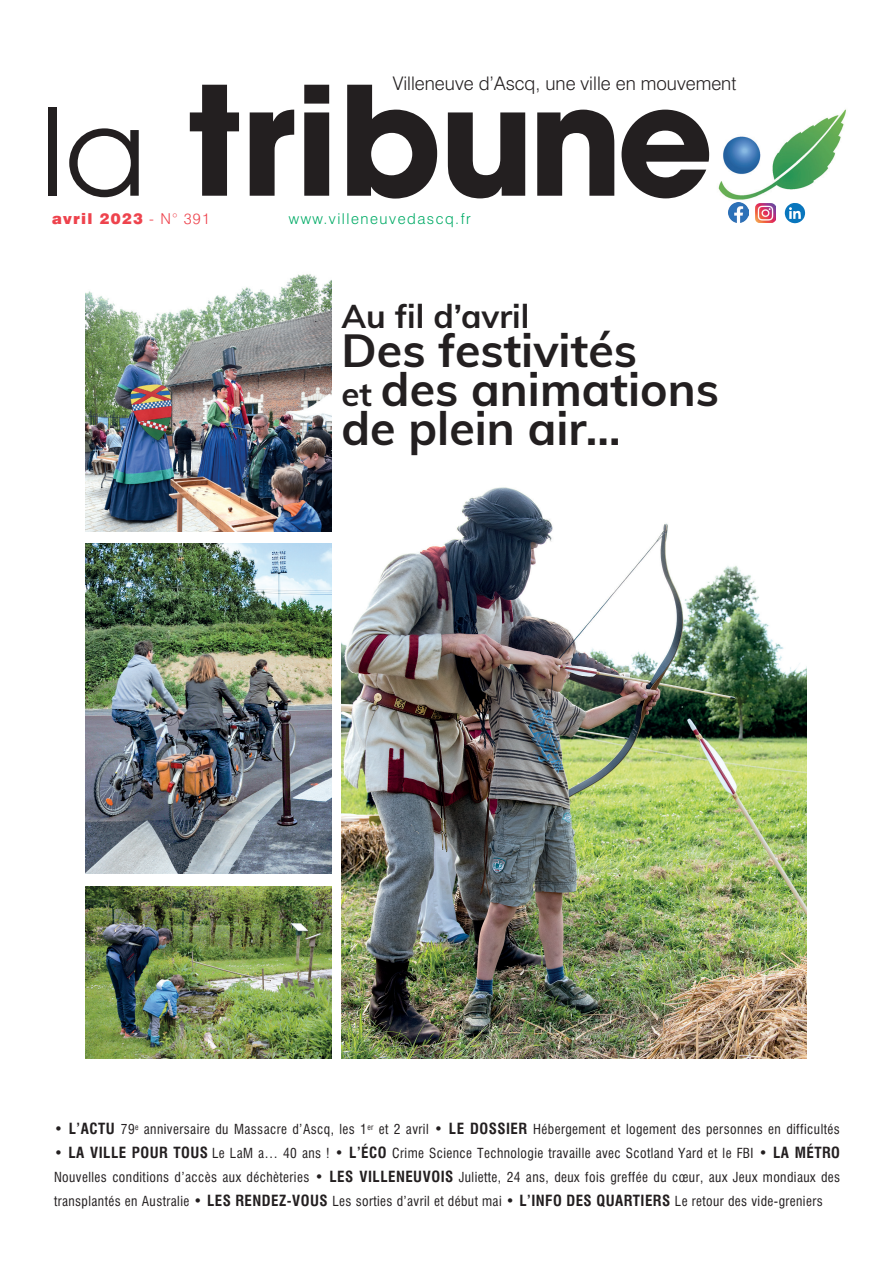
<style>
.page{position:relative;width:893px;height:1263px;background:#fff}
.page>*{position:absolute;margin:0;border:0;box-sizing:border-box;transform-origin:0 0}
.t1{font:700 150px "Avant Garde LT";letter-spacing:-.01em;color:#231f20}
.titre_brèves{font:700 46.5px "Muli";color:#231f20}
.titre_brèves-2{font:700 33px "Muli";color:#231f20}
.t2{font:300 18.75px "Swiss 721 BT";color:#231f20}
.t3{font:300 15px "Swiss 721 BT";letter-spacing:.1em;color:#00ab66}
.t4{font:900 15px "Swiss 721 BT";letter-spacing:.08em;color:#ee434d}
.t5{font:condensed 13.5px/24px "Swiss 721 BT";letter-spacing:.03em;color:#231f20;text-align:justify}
.s1{font-weight:400;font-size:120px}
.s2{font-weight:300}
.s3{font-size:33px}
.s4{font-weight:700;font-size:15px}
</style>
<div class="page">
<img style="left:718px;top:109px;width:128px;height:91px">
<img style="left:342px;top:487px;width:465px;height:572px">
<img style="left:728px;top:202px;width:20px;height:20px">
<img style="left:755px;top:203px;width:20px;height:20px">
<svg style="left:785px;top:203px;width:20px;height:20px"></svg>
<img style="left:85px;top:274px;width:246px;height:257px">
<img style="left:85px;top:887px;width:246px;height:172px">
<img style="left:85px;top:543px;width:246px;height:330px">
<p class="t2" style="left:393px;top:72px;width:345px">Villeneuve d’Ascq, une ville en mouvement</p>
<p class="t1" style="left:40px;top:43px;width:675px"><span class="s1">la</span> tribune</p>
<p class="t4" style="left:52px;top:209px;width:160px">avril 2023 <span class="s2">- N° 391</span></p>
<p class="t3" style="left:289px;top:209px;width:184px">www.villeneuvedascq.fr</p>
<p class="titre_brèves-2" style="left:342px;top:292px;width:189px">Au fil d’avril</p>
<p class="titre_brèves" style="left:342px;top:317px;width:297px">Des festivités</p>
<p class="titre_brèves" style="left:342px;top:356px;width:379px"><span class="s3">et</span> des animations</p>
<p class="titre_brèves" style="left:342px;top:395px;width:281px">de plein air…</p>
<p class="t5" style="left:54px;top:1117px;width:787px"><span class="s4">• L’ACTU</span> 79<sup>e</sup> anniversaire du Massacre d’Ascq, les 1<sup>er</sup> et 2 avril <span class="s4">• LE DOSSIER</span> Hébergement et logement des personnes en difficultés</p>
<p class="t5" style="left:54px;top:1141px;width:788px"><span class="s4">• LA VILLE POUR TOUS</span> Le LaM a… 40 ans ! <span class="s4">• L’ÉCO</span> Crime Science Technologie travaille avec Scotland Yard et le FBI <span class="s4">• LA MÉTRO </span>Nouvelles conditions d’accès aux déchèteries <span class="s4">• LES VILLENEUVOIS</span> Juliette, 24 ans, deux fois greffée du cœur, aux Jeux mondiaux des transplantés en Australie <span class="s4">• LES RENDEZ-VOUS</span> Les sorties d’avril et début mai <span class="s4">• L’INFO DES QUARTIERS</span> Le retour des vide-greniers</p>
</div>
